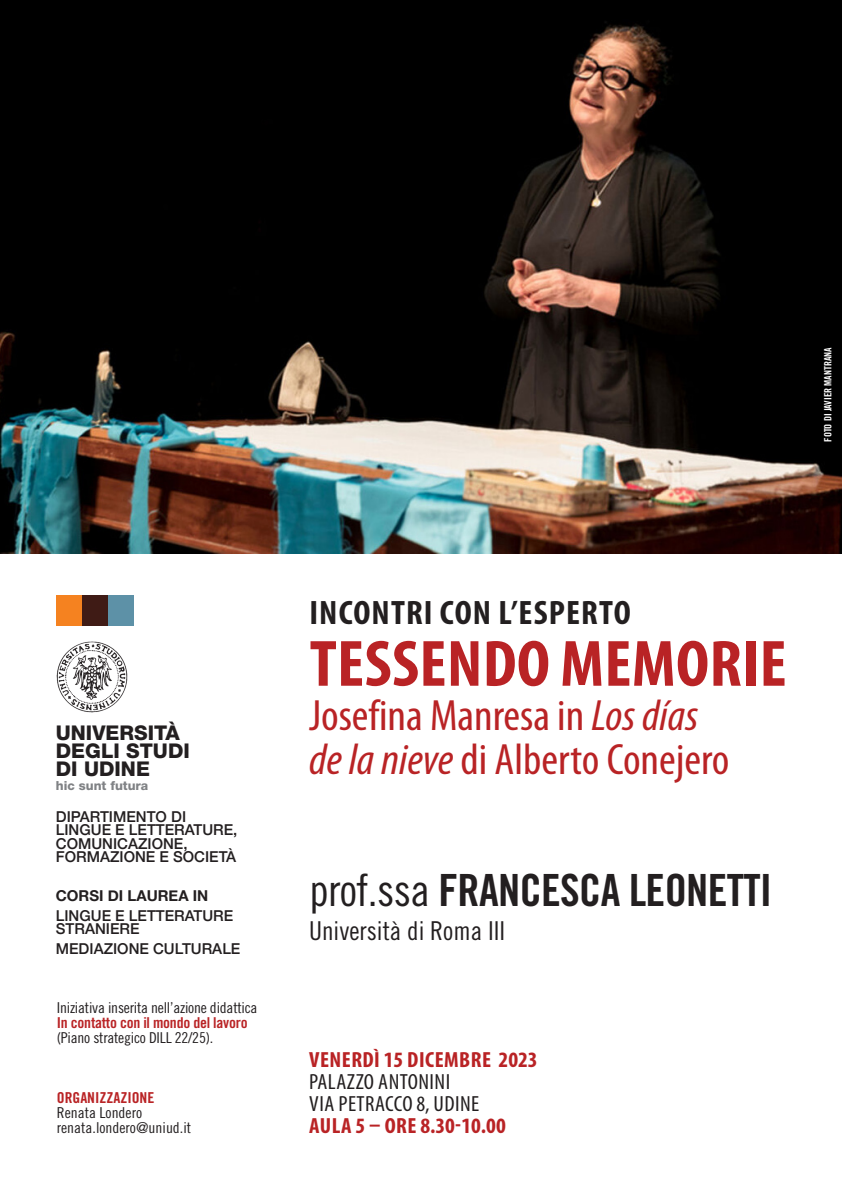
<style>
.page{position:relative;width:842px;height:1191px;background:#fff}
.page>*{position:absolute;margin:0;border:0;box-sizing:border-box;transform-origin:0 0}
.t1{font:700 condensed 66px "Myriad Pro";letter-spacing:.005em;color:#b92325;scale:1.04 1}
.t2{font:44.4px "Trade Gothic LT Std Bd Cn 20";letter-spacing:-.015em;color:#231f20}
.t3{font:condensed 44px/44px "Myriad Pro";color:#b92325;scale:1.04 1}
.t4{font:700 condensed 34px "Myriad Pro";letter-spacing:.03em;color:#231f20;scale:1.04 1}
.t5{font:26px "Trade Gothic LT Std Cn 18";color:#231f20}
.t6{font:700 condensed 22px "Myriad Pro";letter-spacing:.02em;color:#b92325;scale:1.04 1}
.t7{font:condensed 22px/22px "Myriad Pro";letter-spacing:.02em;color:#231f20;scale:1.04 1}
.t8{font:800 20.3px/17.8px "Helvetica Neue LT Std";color:#231f20}
.t9{font:500 15px/13.5px "Helvetica Neue";color:#231f20}
.t10{font:15px/15px "Trade Gothic LT Std Cn 18";letter-spacing:-.015em;color:#231f20;scale:1.04 1}
.t11{font:15px "Trade Gothic LT Std Bd Cn 20";letter-spacing:-.015em;color:#b92325;scale:1.04 1}
.t12{font:700 15px "Helvetica Neue";color:#231f20}
.t13{font:800 12.5px "Helvetica Neue LT Std";color:#808285}
.t14{font:10px "Trade Gothic LT Std Bd Cn 20";color:#fff}
.s1{font-style:italic}
.s2{font-family:"Trade Gothic LT Std Cn 18"}
</style>
<div class="page">
<img style="left:56px;top:641px;width:72px;height:72px">
<div style="left:56px;top:596px;width:32px;height:30px;background:#f58220"></div>
<div style="left:82px;top:596px;width:34px;height:30px;background:#3f1b15"></div>
<div style="left:108px;top:596px;width:26px;height:30px;background:#5d91a7"></div>
<img style="left:0;top:0;width:842px;height:554px">
<p class="t14" style="left:822px;top:442px;width:96px;rotate:-90deg">FOTO DI JAVIER MANTRANA</p>
<h3 class="t8" style="left:56px;top:724px;width:135px">UNIVERSITÀ<br>DEGLI STUDI<br>DI UDINE</h3>
<p class="t13" style="left:56px;top:777px;width:94px">hic sunt futura</p>
<p class="t9" style="left:56px;top:809px;width:183px">DIPARTIMENTO DI<br>LINGUE E LETTERATURE,<br>COMUNICAZIONE,<br>FORMAZIONE E SOCIETÀ</p>
<p class="t12" style="left:56px;top:886px;width:154px">CORSI DI LAUREA IN</p>
<p class="t9" style="left:56px;top:908px;width:179px">LINGUE E LETTERATURE<br>STRANIERE</p>
<p class="t9" style="left:56px;top:941px;width:186px">MEDIAZIONE CULTURALE</p>
<p class="t10" style="left:57px;top:999px;width:195px">Iniziativa inserita nell’azione didattica</p>
<p class="t11" style="left:57px;top:1013px;width:185px">In contatto con il mondo del lavoro</p>
<p class="t10" style="left:57px;top:1029px;width:152px">(Piano strategico DILL 22/25).</p>
<p class="t11" style="left:57px;top:1089px;width:95px">ORGANIZZAZIONE</p>
<p class="t10" style="left:57px;top:1105px;width:131px">Renata Londero renata.londero@uniud.it</p>
<h3 class="t4" style="left:309px;top:591px;width:310px">INCONTRI CON L’ESPERTO</h3>
<h1 class="t1" style="left:310px;top:622px;width:460px">TESSENDO MEMORIE</h1>
<h3 class="t3" style="left:309px;top:692px;width:406px">Josefina Manresa in <span class="s1">Los días de la nieve</span> di Alberto Conejero</h3>
<h2 class="t2" style="left:309px;top:863px;width:465px"><span class="s2">prof.ssa</span> FRANCESCA LEONETTI</h2>
<h3 class="t5" style="left:309px;top:915px;width:198px">Università di Roma III</h3>
<h3 class="t6" style="left:309px;top:1046px;width:221px">VENERDÌ 15 DICEMBRE 2023</h3>
<h3 class="t7" style="left:309px;top:1070px;width:165px">PALAZZO ANTONINI<br>VIA PETRACCO 8, UDINE</h3>
<h3 class="t6" style="left:309px;top:1112px;width:191px">AULA 5 – ORE 8.30-10.00</h3>
</div>
